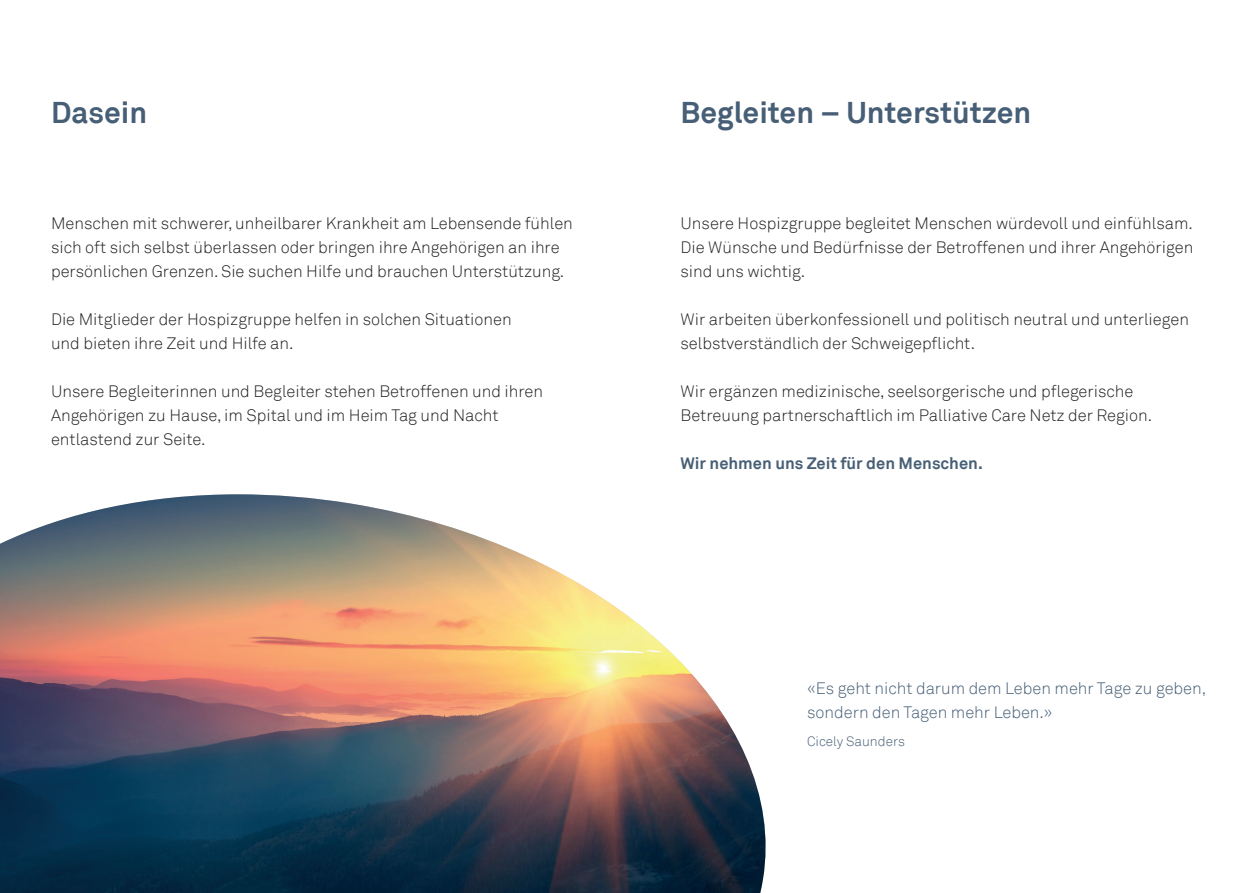
<style>
.page{position:relative;width:1259px;height:893px;background:#fff}
.page>*{position:absolute;margin:0;border:0;box-sizing:border-box;transform-origin:0 0}
.t1{font:700 30px "Akkurat";color:#475f76}
.t2{font:300 16.5px/24px "Akkurat";color:#231f20}
.t3{font:300 16.5px/24px "Akkurat";color:#475f76}
.t4{font:700 16.5px "Akkurat";color:#475f76}
.t5{font:300 13.5px "Akkurat";color:#475f76}
</style>
<div class="page">
<img style="left:0;top:494px;width:766px;height:399px">
<p class="t1" style="left:51px;top:93px;width:98px">Dasein</p>
<p class="t1" style="left:680px;top:93px;width:352px">Begleiten – Unterstützen</p>
<p class="t2" style="left:51px;top:211px;width:523px">Menschen mit schwerer, unheilbarer Krankheit am Lebensende fühlen sich oft sich selbst überlassen oder bringen ihre Angehörigen an ihre persönlichen Grenzen. Sie suchen Hilfe und brauchen Unterstützung.</p>
<p class="t2" style="left:51px;top:307px;width:462px">Die Mitglieder der Hospizgruppe helfen in solchen Situationen und bieten ihre Zeit und Hilfe an.</p>
<p class="t2" style="left:51px;top:379px;width:493px">Unsere Begleiterinnen und Begleiter stehen Betroffenen und ihren<br>Angehörigen zu Hause, im Spital und im Heim Tag und Nacht entlastend zur Seite.</p>
<p class="t2" style="left:680px;top:211px;width:514px;text-align:justify">Unsere Hospizgruppe begleitet Menschen würdevoll und einfühlsam.<br>Die Wünsche und Bedürfnisse der Betroffenen und ihrer Angehörigen sind uns wichtig.</p>
<p class="t2" style="left:680px;top:307px;width:510px">Wir arbeiten überkonfessionell und politisch neutral und unterliegen selbstverständlich der Schweigepflicht.</p>
<p class="t2" style="left:680px;top:379px;width:473px">Wir ergänzen medizinische, seelsorgerische und pflegerische<br>Betreuung partnerschaftlich im Palliative Care Netz der Region.</p>
<p class="t4" style="left:680px;top:453px;width:304px">Wir nehmen uns Zeit für den Menschen.</p>
<p class="t3" style="left:807px;top:676px;width:400px">«Es geht nicht darum dem Leben mehr Tage zu geben, sondern den Tagen mehr Leben.»</p>
<p class="t5" style="left:807px;top:733px;width:99px">Cicely Saunders</p>
</div>
